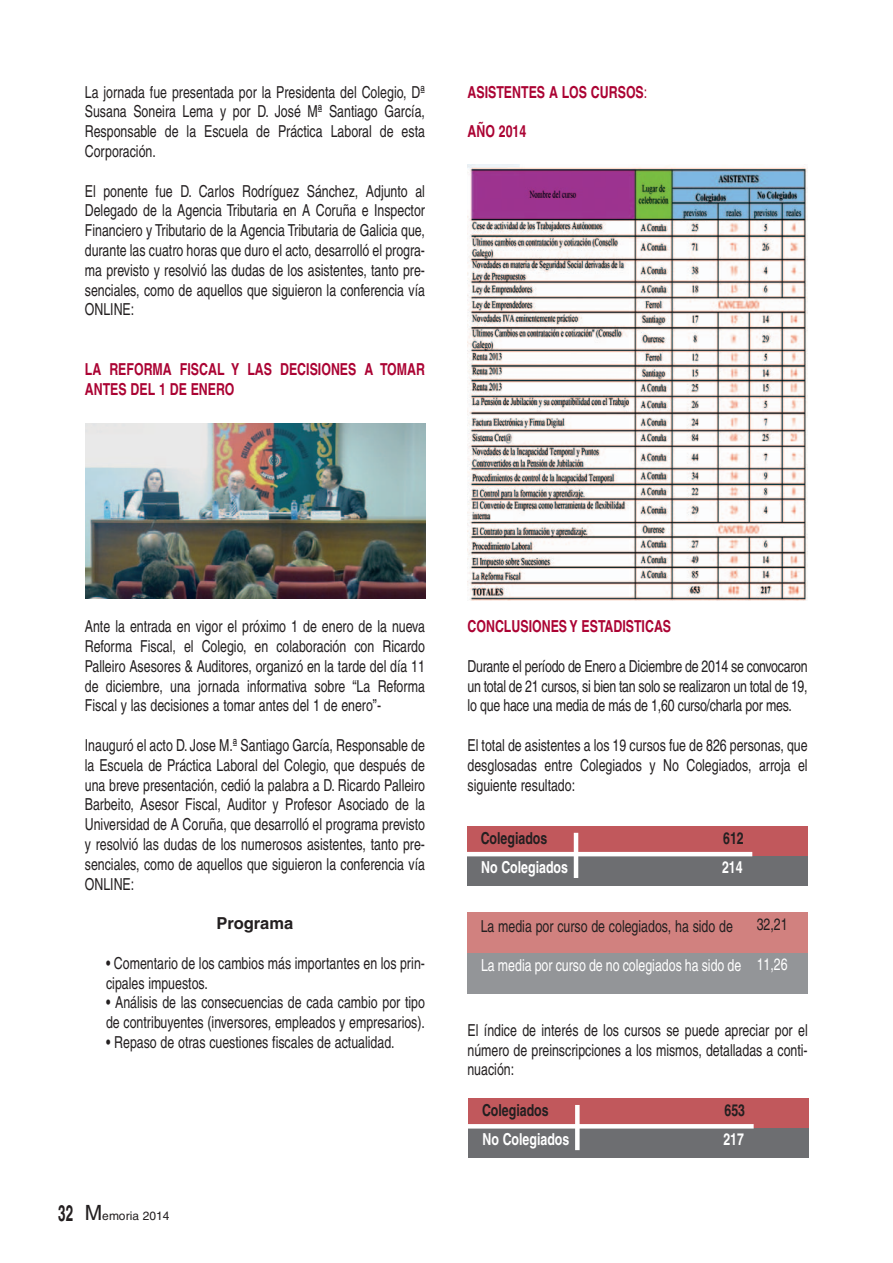
<style>
.page{position:relative;width:893px;height:1263px;background:#fff}
.page>*{position:absolute;margin:0;border:0;box-sizing:border-box;transform-origin:0 0}
.t1{font:16.5px/19.8px "Helvetica";color:#231f20;text-align:justify;scale:.75 1}
.t2{font:700 16.5px/19.8px "Helvetica";color:#ab0333;scale:.75 1}
.t3{font:16.5px "Helvetica";color:#fff;scale:.75 1}
.t4{font:700 16.5px "Helvetica";color:#fff;scale:.75 1}
.t5{font:700 16.5px "Helvetica";color:#231f20;scale:.75 1}
.t6{font:700 16.5px "Helvetica";color:#231f20}
.t7{font:12px "Helvetica";color:#231f20}
.s1{font-weight:400}
.s2{font-weight:700;font-size:22.5px}
.s3{font-size:21px}
</style>
<div class="page">
<img style="left:85px;top:423px;width:340px;height:175px">
<img style="left:468px;top:164px;width:340px;height:437px">
<div style="left:468px;top:826px;width:340px;height:30px;background:#c1585c"></div>
<div style="left:468px;top:856px;width:340px;height:29px;background:#6d6e71"></div>
<hr style="left:466px;top:852px;width:286px;height:4px;background:#fff">
<hr style="left:574px;top:833px;width:4px;height:45px;background:#fff">
<div style="left:468px;top:912px;width:340px;height:41px;background:#d1817f"></div>
<div style="left:468px;top:953px;width:340px;height:40px;background:#939598"></div>
<div style="left:469px;top:1099px;width:340px;height:29px;background:#c1585c"></div>
<div style="left:469px;top:1128px;width:340px;height:29px;background:#6d6e71"></div>
<hr style="left:468px;top:1124px;width:286px;height:4px;background:#fff">
<div style="left:575px;top:1105px;width:5px;height:45px;background:#fff"></div>
<p class="t1" style="left:85px;top:83px;width:455px">La jornada fue presentada por la Presidenta del Colegio, Dª Susana Soneira Lema y por D. José Mª Santiago García, Responsable de la Escuela de Práctica Laboral de esta Corporación.</p>
<p class="t1" style="left:85px;top:182px;width:455px">El ponente fue D. Carlos Rodríguez Sánchez, Adjunto al Delegado de la Agencia Tributaria en A Coruña e Inspector Financiero y Tributario de la Agencia Tributaria de Galicia que, durante las cuatro horas que duro el acto, desarrolló el progra&shy;ma previsto y resolvió las dudas de los asistentes, tanto pre&shy;senciales, como de aquellos que siguieron la conferencia vía ONLINE:</p>
<p class="t2" style="left:85px;top:361px;width:455px">LA REFORMA FISCAL Y LAS DECISIONES A TOMAR<br>ANTES DEL 1 DE ENERO</p>
<p class="t2" style="left:468px;top:83px;width:241px">ASISTENTES A LOS CURSOS<span class="s1">:</span></p>
<p class="t2" style="left:468px;top:123px;width:80px">AÑO 2014</p>
<p class="t1" style="left:85px;top:618px;width:455px">Ante la entrada en vigor el próximo 1 de enero de la nueva Reforma Fiscal, el Colegio, en colaboración con Ricardo Palleiro Asesores &amp; Auditores, organizó en la tarde del día 11 de diciembre, una jornada informativa sobre “La Reforma Fiscal y las decisiones a tomar antes del 1 de enero”-</p>
<p class="t1" style="left:85px;top:737px;width:455px">Inauguró el acto D. Jose M.ª Santiago García, Responsable de la Escuela de Práctica Laboral del Colegio, que después de una breve presentación, cedió la palabra a D. Ricardo Palleiro Barbeito, Asesor Fiscal, Auditor y Profesor Asociado de la Universidad de A Coruña, que desarrolló el programa previsto y resolvió las dudas de los numerosos asistentes, tanto pre&shy;senciales, como de aquellos que siguieron la conferencia vía ONLINE:</p>
<p class="t6" style="left:217px;top:917px;width:78px">Programa</p>
<p class="t1" style="left:106px;top:955px;width:427px">• Comentario de los cambios más importantes en los prin&shy;cipales impuestos.</p>
<p class="t1" style="left:106px;top:994px;width:427px">• Análisis de las consecuencias de cada cambio por tipo de contribuyentes (inversores, empleados y empresarios).</p>
<p class="t1" style="left:106px;top:1034px;width:386px">• Repaso de otras cuestiones fiscales de actualidad.</p>
<p class="t7" style="left:58px;top:1211px;width:113px"><span class="s2">32</span> <span class="s3">M</span>emoria 2014</p>
<p class="t2" style="left:468px;top:618px;width:273px">CONCLUSIONES Y ESTADISTICAS</p>
<p class="t1" style="left:468px;top:658px;width:455px">Durante el período de Enero a Diciembre de 2014 se convocaron un total de 21 cursos, si bien tan solo se realizaron un total de 19, lo que hace una media de más de 1,60 curso/charla por mes.</p>
<p class="t1" style="left:468px;top:737px;width:455px">El total de asistentes a los 19 cursos fue de 826 personas, que desglosadas entre Colegiados y No Colegiados, arroja el siguiente resultado:</p>
<p class="t5" style="left:481px;top:832px;width:90px">Colegiados</p>
<p class="t4" style="left:481px;top:861px;width:117px">No Colegiados</p>
<p class="t4" style="left:722px;top:861px;width:29px">214</p>
<p class="t5" style="left:723px;top:832px;width:29px">612</p>
<p class="t1" style="left:757px;top:916px;width:43px">32,21</p>
<p class="t1" style="left:481px;top:918px;width:338px">La media por curso de colegiados, ha sido de</p>
<p class="t3" style="left:481px;top:959px;width:410px">La media por curso de no colegiados ha sido de 11,26</p>
<p class="t1" style="left:468px;top:1021px;width:455px">El índice de interés de los cursos se puede apreciar por el número de preinscripciones a los mismos, detalladas a conti&shy;nuación:</p>
<p class="t5" style="left:482px;top:1104px;width:90px">Colegiados</p>
<p class="t4" style="left:482px;top:1133px;width:117px">No Colegiados</p>
<p class="t4" style="left:723px;top:1133px;width:29px">217</p>
<p class="t5" style="left:724px;top:1104px;width:29px">653</p>
</div>
